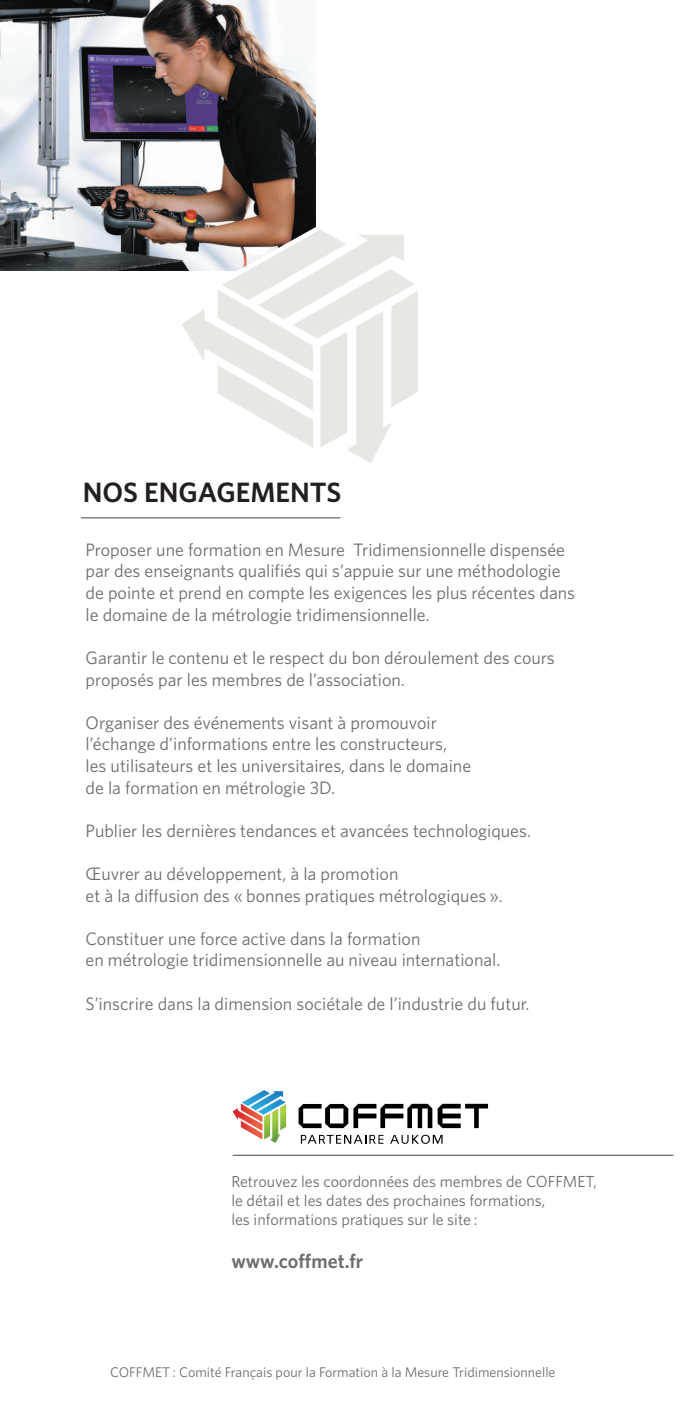
<style>
.page{position:relative;width:681px;height:1418px;background:#fff}
.page>*{position:absolute;margin:0;border:0;box-sizing:border-box;transform-origin:0 0}
.t1{font:600 28px "Whitney";color:#231f20}
.t2{font:600 20px "Whitney";color:#6c6c69}
.t3{font:18px/21.6px "Whitney";color:#6c6c69}
.t4{font:16px/19.2px "Whitney";color:#6c6c69}
.t5{font:14px "Whitney";color:#6c6c69}
</style>
<div class="page">
<svg style="left:232px;top:1090px;width:54px;height:52px"></svg>
<svg style="left:298px;top:1103px;width:190px;height:25px"></svg>
<svg style="left:301px;top:1134px;width:82px;height:9px"></svg>
<svg style="left:390px;top:1134px;width:52px;height:9px"></svg>
<img style="left:0;top:0;width:316px;height:271px">
<svg style="left:181px;top:225px;width:236px;height:238px"></svg>
<hr style="left:81px;top:517px;width:259px;height:1px;background:#464440">
<hr style="left:232px;top:1154px;width:441px;height:1px;background:#464440">
<h1 class="t1" style="left:83px;top:474px;width:260px">NOS ENGAGEMENTS</h1>
<p class="t3" style="left:86px;top:538px;width:491px">Proposer une formation en Mesure Tridimensionnelle dispensée par des enseignants qualifiés qui s’appuie sur une méthodologie de pointe et prend en compte les exigences les plus récentes dans le domaine de la métrologie tridimensionnelle.</p>
<p class="t3" style="left:86px;top:646px;width:470px">Garantir le contenu et le respect du bon déroulement des cours proposés par les membres de l’association.</p>
<p class="t3" style="left:86px;top:711px;width:387px">Organiser des événements visant à promouvoir l’échange d’informations entre les constructeurs, les utilisateurs et les universitaires, dans le domaine de la formation en métrologie 3D.</p>
<p class="t3" style="left:86px;top:819px;width:446px">Publier les dernières tendances et avancées technologiques.</p>
<p class="t3" style="left:86px;top:862px;width:418px">Œuvrer au développement, à la promotion<br>et à la diffusion des « bonnes pratiques métrologiques ».</p>
<p class="t3" style="left:86px;top:927px;width:416px">Constituer une force active dans la formation<br>en métrologie tridimensionnelle au niveau international.</p>
<p class="t3" style="left:86px;top:992px;width:445px">S’inscrire dans la dimension sociétale de l’industrie du futur.</p>
<p class="t4" style="left:231px;top:1171px;width:367px">Retrouvez les coordonnées des membres de COFFMET, le détail et les dates des prochaines formations,<br>les informations pratiques sur le site :</p>
<p class="t2" style="left:231px;top:1248px;width:133px">www.coffmet.fr</p>
<p class="t5" style="left:110px;top:1362px;width:446px">COFFMET : Comité Français pour la Formation à la Mesure Tridimensionnelle</p>
</div>
